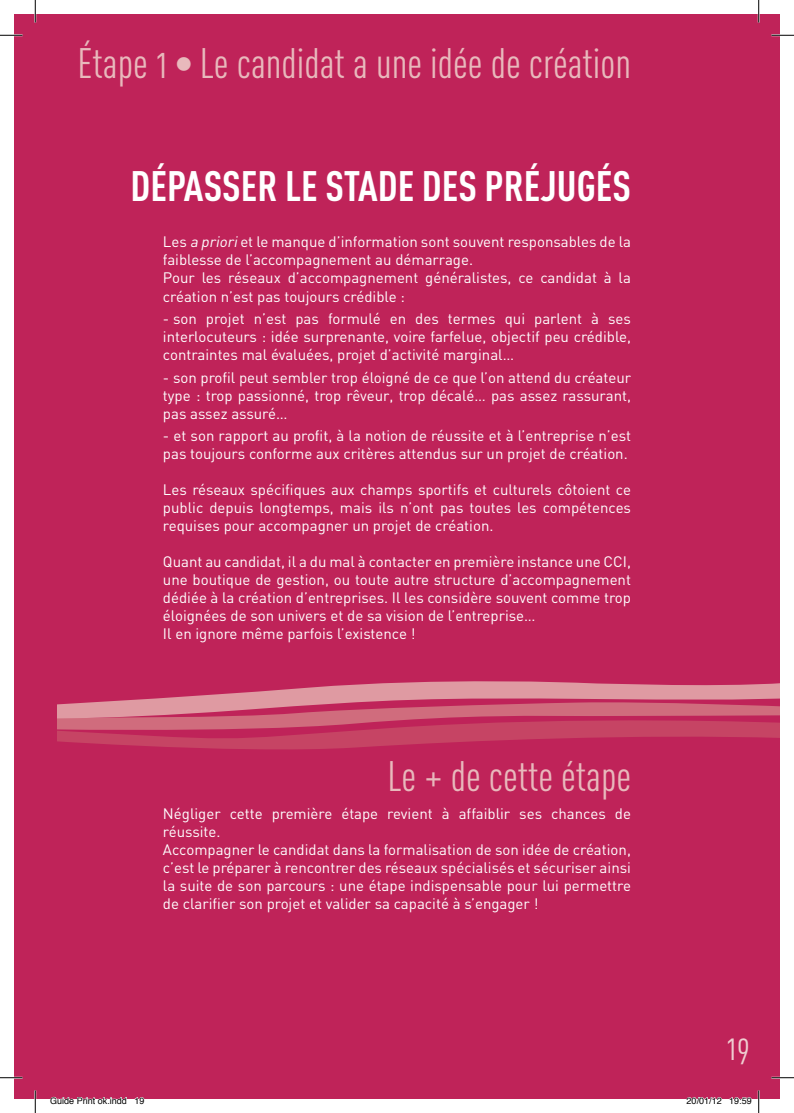
<style>
.page{position:relative;width:794px;height:1113px;background:#fff}
.page>*{position:absolute;margin:0;border:0;box-sizing:border-box;transform-origin:0 0}
.t1{font:42px "DIN Cond Regular Alternate";color:#e8b9bc}
.t2{font:42px "DIN Cond Bold Alternate";color:#fff}
.t3{font:36px "DIN Cond Regular Alternate";color:#efced1}
.t4{font:15px/18px "DIN";color:#fff}
.t5{font:9px "Helvetica";color:#000}
.s1{font-style:italic}
</style>
<div class="page">
<div style="left:14px;top:14px;width:765px;height:1084px;background:#bf2359"></div>
<svg style="left:57px;top:681px;width:722px;height:69px"></svg>
<hr style="left:0;top:34px;width:22px;height:2px;background:#fff">
<hr style="left:771px;top:34px;width:22px;height:2px;background:#fff">
<hr style="left:0;top:1076px;width:22px;height:2px;background:#fff">
<hr style="left:771px;top:1076px;width:22px;height:2px;background:#fff">
<hr style="left:34px;top:0;width:2px;height:22px;background:#fff">
<hr style="left:34px;top:1090px;width:2px;height:22px;background:#fff">
<hr style="left:757px;top:0;width:2px;height:22px;background:#fff">
<hr style="left:757px;top:1090px;width:2px;height:22px;background:#fff">
<svg style="left:0;top:35px;width:22px;height:1px"></svg>
<svg style="left:771px;top:35px;width:22px;height:1px"></svg>
<svg style="left:0;top:1077px;width:22px;height:1px"></svg>
<svg style="left:771px;top:1077px;width:22px;height:1px"></svg>
<svg style="left:35px;top:0;width:1px;height:22px"></svg>
<svg style="left:35px;top:1090px;width:1px;height:22px"></svg>
<svg style="left:758px;top:0;width:1px;height:22px"></svg>
<svg style="left:758px;top:1090px;width:1px;height:22px"></svg>
<svg style="left:50px;top:1096px;width:77px;height:3px"></svg>
<svg style="left:135px;top:1097px;width:10px;height:2px"></svg>
<svg style="left:686px;top:1097px;width:35px;height:2px"></svg>
<svg style="left:729px;top:1097px;width:22px;height:2px"></svg>
<h1 class="t1" style="left:77px;top:39px;width:555px">Étape 1 • Le candidat a une idée de création</h1>
<h1 class="t2" style="left:130px;top:160px;width:39px">DÉPASSER</h1>
<h1 class="t2" style="left:285px;top:160px;width:59px">LE STADE</h1>
<h1 class="t2" style="left:422px;top:160px;width:82px">DES PRÉJUGÉS</h1>
<p class="t4" style="left:163px;top:233px;width:469px">Les <span class="s1">a priori</span>et le manque d’information sont souvent responsables de la faiblesse de l’accompagnement au démarrage.<br>Pour les réseaux d’accompagnement généralistes, ce candidat à la création n’est pas toujours crédible :</p>
<p class="t4" style="left:163px;top:309px;width:469px;text-align:justify">- son projet n’est pas formulé en des termes qui parlent à ses interlocuteurs : idée surprenante, voire farfelue, objectif peu crédible, contraintes mal évaluées, projet d’activité marginal…</p>
<p class="t4" style="left:163px;top:368px;width:469px;text-align:justify">- son profil peut sembler trop éloigné de ce que l’on attend du créateur type : trop passionné, trop rêveur, trop décalé… pas assez rassurant, pas assez assuré…</p>
<p class="t4" style="left:163px;top:426px;width:469px">- et son rapport au profit, à la notion de réussite et à l’entreprise n’est pas toujours conforme aux critères attendus sur un projet de création.</p>
<p class="t4" style="left:163px;top:480px;width:469px;text-align:justify">Les réseaux spécifiques aux champs sportifs et culturels côtoient ce public depuis longtemps, mais ils n’ont pas toutes les compétences requises pour accompagner un projet de création.</p>
<p class="t4" style="left:163px;top:552px;width:469px">Quant au candidat, il a du mal à contacter en première instance une CCI, une boutique de gestion, ou toute autre structure d’accompagnement dédiée à la création d’entreprises. Il les considère souvent comme trop éloignées de son univers et de sa vision de l’entreprise…<br>Il en ignore même parfois l’existence !</p>
<h1 class="t1" style="left:387px;top:751px;width:245px">Le + de cette étape</h1>
<p class="t4" style="left:163px;top:804px;width:469px">Négliger cette première étape revient à affaiblir ses chances de réussite.<br>Accompagner le candidat dans la formalisation de son idée de création, c’est le préparer à rencontrer des réseaux spécialisés et sécuriser ainsi la suite de son parcours : une étape indispensable pour lui permettre de clarifier son projet et valider sa capacité à s’engager !</p>
<h2 class="t3" style="left:726px;top:1025px;width:25px">19</h2>
<p class="t5" style="left:50px;top:1093px;width:96px">Guide Print ok.indd 19</p>
<p class="t5" style="left:686px;top:1093px;width:67px">20/01/12 19:59</p>
</div>
